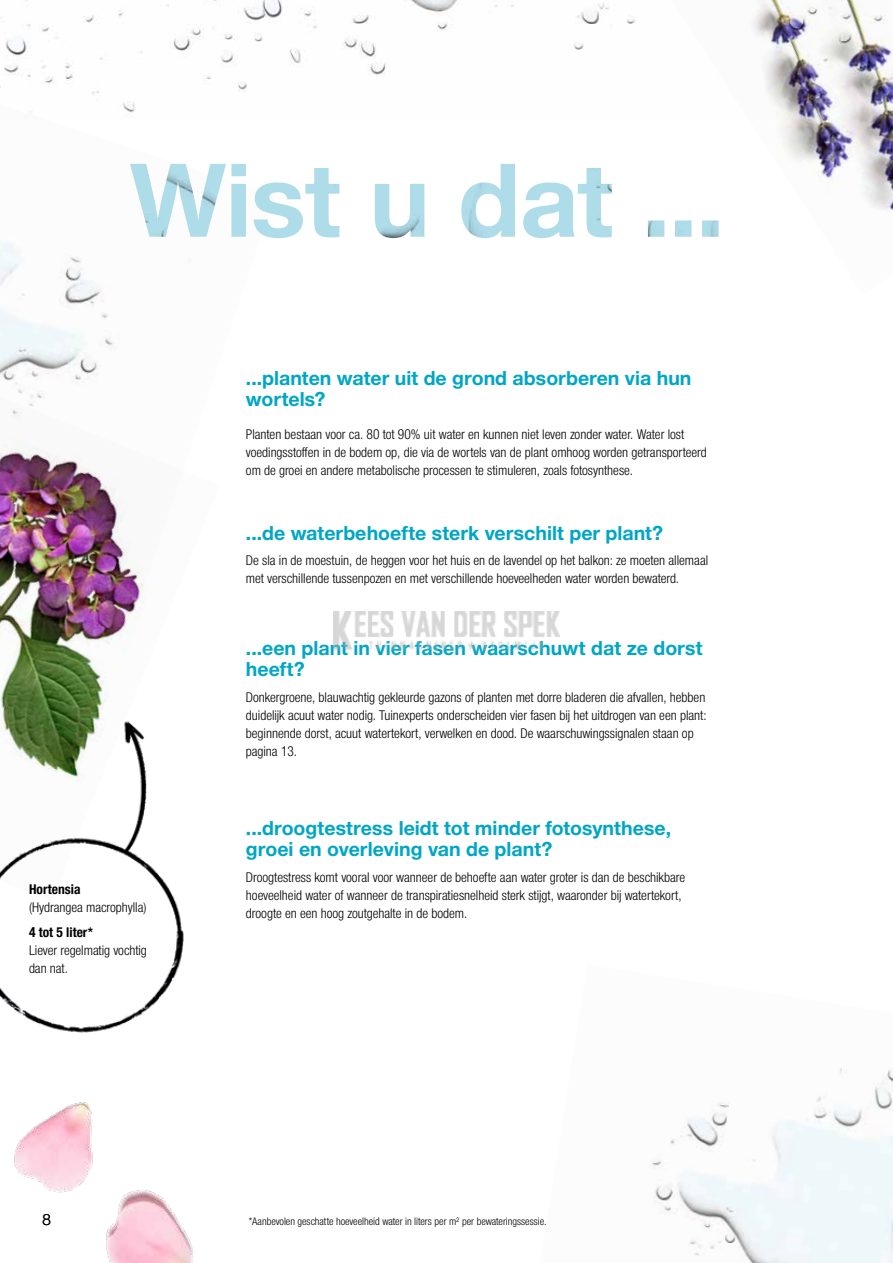
<style>
.page{position:relative;width:893px;height:1263px;background:#fff}
.page>*{position:absolute;margin:0;border:0;box-sizing:border-box;transform-origin:0 0}
.t1{font:700 19.5px/21px "Gardena Sans";color:#00a6c4}
.t2{font:15px "Gardena Sans";color:#000}
.t3{font:13.5px/18px "Gardena Sans Cond";color:#000}
.t4{font:700 13.5px "Gardena Sans Cond";color:#000}
.t5{font:10.5px "Gardena Sans Cond";color:#000}
</style>
<div class="page">
<img style="left:0;top:238px;width:340px;height:795px">
<img style="left:0;top:601px;width:220px;height:300px">
<img style="left:14px;top:1102px;width:180px;height:161px">
<img style="left:0;top:163px;width:275px;height:438px">
<div style="left:650px;top:1068px;width:243px;height:195px;background:#f6f9fb"></div>
<img style="left:0;top:0;width:635px;height:113px">
<img style="left:752px;top:0;width:141px;height:214px">
<img style="left:130px;top:164px;width:589px;height:74px">
<img style="left:334px;top:612px;width:225px;height:39px">
<p class="t4" style="left:29px;top:880px;width:53px">Hortensia</p>
<p class="t3" style="left:29px;top:898px;width:119px">(Hydrangea macrophylla)</p>
<p class="t4" style="left:29px;top:922px;width:65px">4 tot 5 liter*</p>
<p class="t3" style="left:29px;top:940px;width:119px">Liever regelmatig vochtig dan nat.</p>
<p class="t2" style="left:43px;top:1209px;width:10px">8</p>
<h1 class="t1" style="left:246px;top:366px;width:447px">...planten water uit de grond absorberen via hun wortels?</h1>
<p class="t3" style="left:246px;top:424px;width:462px">Planten bestaan voor ca. 80 tot 90% uit water en kunnen niet leven zonder water. Water lost voedingsstoffen in de bodem op, die via de wortels van de plant omhoog worden getransporteerd om de groei en andere metabolische processen te stimuleren, zoals fotosynthese.</p>
<h1 class="t1" style="left:246px;top:521px;width:419px">...de waterbehoefte sterk verschilt per plant?</h1>
<p class="t3" style="left:246px;top:550px;width:464px">De sla in de moestuin, de heggen voor het huis en de lavendel op het balkon: ze moeten allemaal met verschillende tussenpozen en met verschillende hoeveelheden water worden bewaterd.</p>
<h1 class="t1" style="left:246px;top:636px;width:458px">...een plant in vier fasen waarschuwt dat ze dorst heeft?</h1>
<p class="t3" style="left:246px;top:688px;width:462px">Donkergroene, blauwachtig gekleurde gazons of planten met dorre bladeren die afvallen, hebben duidelijk acuut water nodig. Tuinexperts onderscheiden vier fasen bij het uitdrogen van een plant: beginnende dorst, acuut watertekort, verwelken en dood. De waarschuwingssignalen staan op pagina 13.</p>
<h1 class="t1" style="left:246px;top:816px;width:427px">...droogtestress leidt tot minder fotosynthese, groei en overleving van de plant?</h1>
<p class="t3" style="left:246px;top:868px;width:441px">Droogtestress komt vooral voor wanneer de behoefte aan water groter is dan de beschikbare hoeveelheid water of wanneer de transpiratiesnelheid sterk stijgt, waaronder bij watertekort, droogte en een hoog zoutgehalte in de bodem.</p>
<p class="t5" style="left:249px;top:1213px;width:299px">*Aanbevolen geschatte hoeveelheid water in liters per m² per bewateringssessie.</p>
</div>
